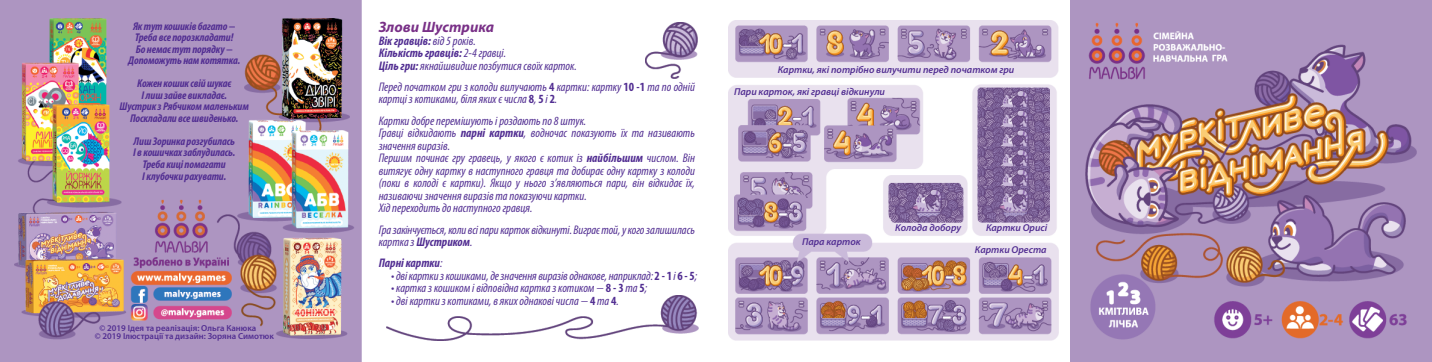
<style>
.page{position:relative;width:1432px;height:362px;background:#fff}
.page>*{position:absolute;margin:0;border:0;box-sizing:border-box;transform-origin:0 0}
.t1{font:italic 700 15px "Myriad Pro";color:#793087}
.t2{font:italic condensed 12.5px/12.5px "Myriad Pro";color:#522e92}
.t3{font:italic 700 condensed 12.5px "Myriad Pro";color:#522e92}
.t4{font:italic 700 condensed 11.25px/11.5px "Myriad Pro";letter-spacing:-.01em;color:#522e92;text-align:center}
.t5{font:italic 600 10px "Myriad Pro";color:#522e92}
.t6{font:600 8.75px/8.5px "Myriad Pro";color:#522e92}
.s1{font-weight:700}
.s2{font-weight:700;font-style:normal}
.s3{font-weight:400}
</style>
<div class="page">
<img style="left:728px;top:21px;width:331px;height:319px">
<img style="left:1070px;top:0;width:361px;height:361px">
<img style="left:386px;top:295px;width:312px;height:45px">
<img style="left:645px;top:22px;width:53px;height:56px">
<img style="left:0;top:0;width:362px;height:361px">
<p class="t4" style="left:128px;top:20px;width:114px">Як тут кошиків багато −<br>Треба все порозкладати!<br>Бо немає тут порядку −<br>Допоможуть нам котятка.</p>
<p class="t4" style="left:120px;top:78px;width:131px">Кожен кошик свій шукає<br>І лиш зайве викладає.<br>Шустрик з Рябчиком маленьким<br>Поскладали все швиденько.</p>
<p class="t4" style="left:133px;top:135px;width:104px">Лиш Зоринка розгубилась<br>І в кошичках заблудилась.<br>Треба киці помагати<br>І клубочки рахувати.</p>
<p class="t6" style="left:95px;top:323px;width:180px;text-indent:5px">© 2019 Ідея та реалізація: Ольга Канюка<br>© 2019 Ілюстрації та дизайн: Зоряна Симотюк</p>
<p class="t1" style="left:379px;top:17px;width:117px">Злови Шустрика</p>
<p class="t2" style="left:379px;top:34px;width:200px"><span class="s1">Вік гравців:</span> від 5 років.<br><span class="s1">Кількість гравців:</span> 2-4 гравці.<br><span class="s1">Ціль гри:</span> якнайшвидше позбутися своїх карток.</p>
<p class="t2" style="left:379px;top:80px;width:318px">Перед початком гри з колоди вилучають <span class="s2">4</span> картки: картку <span class="s2">10 -1</span> та по одній картці з котиками, біля яких є числа <span class="s2">8</span>, <span class="s2">5</span> і <span class="s2">2</span>.</p>
<p class="t2" style="left:379px;top:114px;width:318px">Картки добре перемішують і роздають по 8 штук.<br>Гравці відкидають <span class="s1">парні картки</span>, водночас показують їх та називають значення виразів.<br>Першим починає гру гравець, у якого є котик із <span class="s1">найбільшим</span> числом. Він витягує одну картку в наступного гравця та добирає одну картку з колоди (поки в колоді є картки). Якщо у нього з’являються пари, він відкидає їх, називаючи значення виразів та показуючи картки.<br>Хід переходить до наступного гравця.</p>
<p class="t2" style="left:379px;top:223px;width:318px">Гра закінчується, коли всі пари карток відкинуті. Виграє той, у кого залишилась картка з <span class="s1">Шустриком</span>.</p>
<p class="t3" style="left:379px;top:255px;width:65px">Парні картки<span class="s3">:</span></p>
<p class="t2" style="left:391px;top:269px;width:307px">• дві картки з кошиками, де значення виразів однакове, наприклад: <span class="s2">2 - 1</span> і <span class="s2">6 - 5</span>;</p>
<p class="t2" style="left:391px;top:281px;width:257px">• картка з кошиком і відповідна картка з котиком −<span class="s2">8 - 3</span> та <span class="s2">5</span>;</p>
<p class="t2" style="left:391px;top:294px;width:229px">• дві картки з котиками, в яких однакові числа −<span class="s2">4</span> та <span class="s2">4</span>.</p>
<p class="t5" style="left:778px;top:63px;width:238px">Картки, які потрібно вилучити перед початком гри</p>
<p class="t5" style="left:734px;top:86px;width:152px">Пари карток, які гравці відкинули</p>
<p class="t5" style="left:802px;top:235px;width:60px">Пара карток</p>
<p class="t5" style="left:895px;top:221px;width:67px">Колода добору</p>
<p class="t5" style="left:986px;top:221px;width:63px">Картки Орисі</p>
<p class="t5" style="left:975px;top:243px;width:73px">Картки Ореста</p>
</div>
